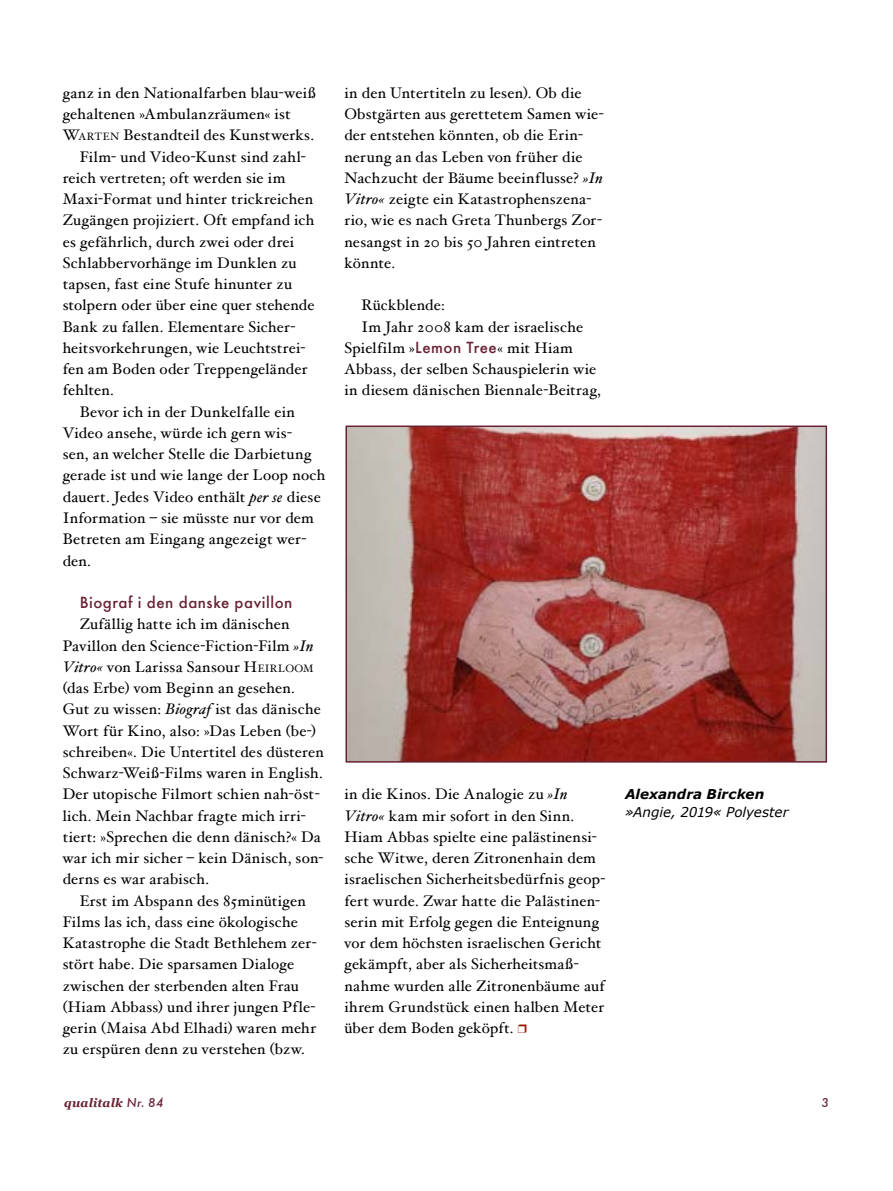
<style>
.page{position:relative;width:893px;height:1191px;background:#fff}
.page>*{position:absolute;margin:0;border:0;box-sizing:border-box;transform-origin:0 0}
.t1{font:15.3px/21.3px "Hoefler Text";letter-spacing:.015em;color:#000}
.t2{font:500 15px "Futura";letter-spacing:.035em;color:#682233}
.t3{font:italic 13.5px "Verdana";color:#000}
.t4{font:italic 700 13.5px "Verdana";color:#000}
.t5{font:italic 700 12px "Georgia";letter-spacing:.015em;color:#682233}
.t6{font:italic 500 12px "Futura";color:#682233}
.s1{font-style:inherit}
.s2{font-size:10.65px}
.s3{font-style:italic}
.s4{font-family:"Futura";font-weight:500;font-size:15px;color:#682233}
.s5{font-family:"Futura";font-weight:500}
</style>
<div class="page">
<img style="left:348px;top:428px;width:476px;height:331px">
<div style="left:345px;top:425px;width:482px;height:337px;border:2px solid #682233"></div>
<p class="t1" style="left:63px;top:82px;width:255px">ganz in den Nationalfarben blau-weiß</p>
<p class="t1" style="left:63px;top:103px;width:229px">gehaltenen »Ambulanzräumen« ist</p>
<p class="t1" style="left:63px;top:124px;width:253px"><span class="s1">W</span><span class="s2">ARTEN</span> Bestandteil des Kunstwerks.</p>
<p class="t1" style="left:80px;top:146px;width:228px">Film- und Video-Kunst sind zahl-</p>
<p class="t1" style="left:63px;top:167px;width:224px">reich vertreten; oft werden sie im</p>
<p class="t1" style="left:63px;top:188px;width:252px">Maxi-Format und hinter trickreichen</p>
<p class="t1" style="left:63px;top:209px;width:253px">Zugängen projiziert. Oft empfand ich</p>
<p class="t1" style="left:63px;top:231px;width:233px">es gefährlich, durch zwei oder drei</p>
<p class="t1" style="left:63px;top:252px;width:235px">Schlabbervorhänge im Dunklen zu</p>
<p class="t1" style="left:63px;top:273px;width:231px">tapsen, fast eine Stufe hinunter zu</p>
<p class="t1" style="left:63px;top:294px;width:253px">stolpern oder über eine quer stehende</p>
<p class="t1" style="left:63px;top:316px;width:234px">Bank zu fallen. Elementare Sicher-</p>
<p class="t1" style="left:63px;top:337px;width:244px">heitsvorkehrungen, wie Leuchtstrei-</p>
<p class="t1" style="left:63px;top:358px;width:246px">fen am Boden oder Treppengeländer</p>
<p class="t1" style="left:63px;top:379px;width:53px">fehlten.</p>
<p class="t1" style="left:80px;top:401px;width:217px">Bevor ich in der Dunkelfalle ein</p>
<p class="t1" style="left:63px;top:422px;width:231px">Video ansehe, würde ich gern wis-</p>
<p class="t1" style="left:63px;top:443px;width:250px">sen, an welcher Stelle die Darbietung</p>
<p class="t1" style="left:63px;top:464px;width:264px">gerade ist und wie lange der Loop noch</p>
<p class="t1" style="left:63px;top:486px;width:260px">dauert. Jedes Video enthält <span class="s3">per se</span> diese</p>
<p class="t1" style="left:63px;top:507px;width:253px">Information – sie müsste nur vor dem</p>
<p class="t1" style="left:63px;top:528px;width:245px">Betreten am Eingang angezeigt wer-</p>
<p class="t1" style="left:63px;top:549px;width:30px">den.</p>
<p class="t2" style="left:80px;top:592px;width:214px">Biograf i den danske pavillon</p>
<p class="t1" style="left:63px;top:613px;width:263px;text-indent:17px">Zufällig hatte ich im dänischen Pavillon den Science-Fiction-Film <span class="s3">»In Vitro«</span> von Larissa Sansour <span class="s1">H</span><span class="s2">EIRLOOM </span>(das Erbe) vom Beginn an gesehen.<br>Gut zu wissen: <span class="s3">Biograf</span> ist das dänische Wort für Kino, also: »Das Leben (be-) schreiben«. Die Untertitel des düsteren Schwarz-Weiß-Films waren in English.<br>Der utopische Filmort schien nah-öst&shy;lich. Mein Nachbar fragte mich irri&shy;tiert: »Sprechen die denn dänisch?« Da war ich mir sicher – kein Dänisch, son&shy;derns es war arabisch.</p>
<p class="t1" style="left:63px;top:889px;width:256px;text-indent:17px">Erst im Abspann des 85minütigen Films las ich, dass eine ökologische Katastrophe die Stadt Bethlehem zer&shy;stört habe. Die sparsamen Dialoge zwischen der sterbenden alten Frau (Hiam Abbass) und ihrer jungen Pfle&shy;gerin (Maisa Abd Elhadi) waren mehr zu erspüren denn zu verstehen (bzw.</p>
<p class="t1" style="left:344px;top:82px;width:261px">in den Untertiteln zu lesen). Ob die Obstgärten aus gerettetem Samen wie&shy;der entstehen könnten, ob die Erin&shy;nerung an das Leben von früher die Nachzucht der Bäume beeinflusse? <span class="s3">»In Vitro«</span> zeigte ein Katastrophenszena&shy;rio, wie es nach Greta Thunbergs Zor&shy;nesangst in 20 bis 50 Jahren eintreten könnte.</p>
<p class="t1" style="left:361px;top:294px;width:85px">Rückblende:</p>
<p class="t1" style="left:361px;top:316px;width:223px">Im Jahr 2008 kam der israelische</p>
<p class="t1" style="left:344px;top:337px;width:230px">Spielfilm »<span class="s4">Lemon Tree</span>« mit Hiam</p>
<p class="t1" style="left:344px;top:358px;width:253px">Abbass, der selben Schauspielerin wie</p>
<p class="t1" style="left:344px;top:379px;width:258px">in diesem dänischen Biennale-Beitrag,</p>
<p class="t1" style="left:344px;top:783px;width:263px">in die Kinos. Die Analogie zu <span class="s3">»In Vitro«</span> kam mir sofort in den Sinn.<br>Hiam Abbas spielte eine palästinensi&shy;sche Witwe, deren Zitronenhain dem israelischen Sicherheitsbedürfnis geop&shy;fert wurde. Zwar hatte die Palästinen&shy;serin mit Erfolg gegen die Enteignung vor dem höchsten israelischen Gericht gekämpft, aber als Sicherheitsmaß&shy;nahme wurden alle Zitronenbäume auf ihrem Grundstück einen halben Meter über dem Boden geköpft.</p>
<p class="t4" style="left:625px;top:786px;width:141px">Alexandra Bircken</p>
<p class="t3" style="left:625px;top:804px;width:165px">»Angie, 2019« Polyester</p>
<p class="t5" style="left:64px;top:1095px;width:101px">qualitalk <span class="s5">Nr. 84</span></p>
<p class="t6" style="left:821px;top:1094px;width:9px">3</p>
</div>
